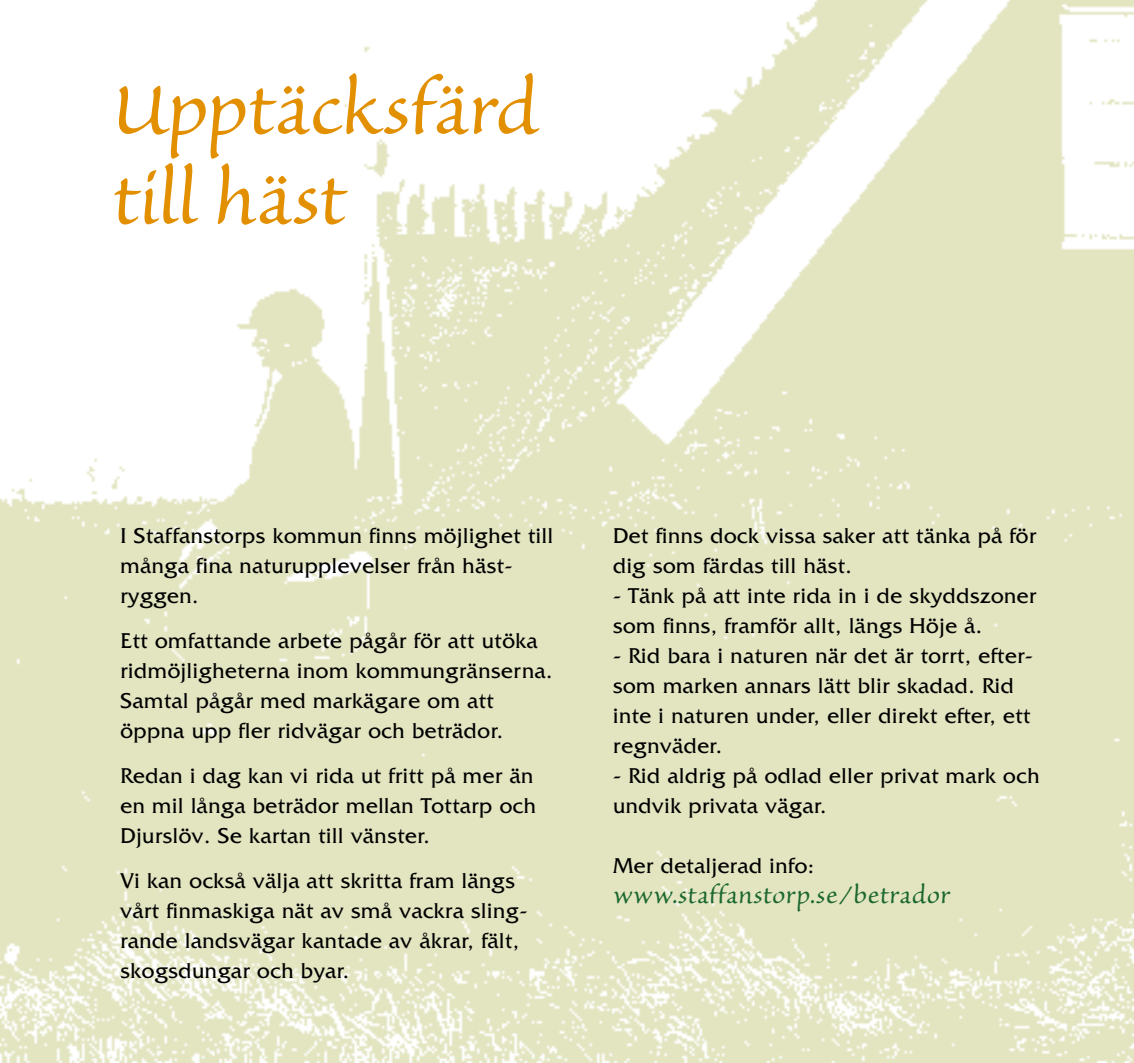
<style>
.page{position:relative;width:1134px;height:1063px;background:#fff}
.page>*{position:absolute;margin:0;border:0;box-sizing:border-box;transform-origin:0 0}
.t1{font:90px/90px "Sanvito";letter-spacing:-.005em;color:#e28f00}
.t2{font:30px "Sanvito";letter-spacing:.015em;color:#1c682f}
.t3{font:22.5px/30px "Friz Quadrata";letter-spacing:.025em;color:#000}
</style>
<div class="page">
<img style="left:0;top:0;width:1134px;height:1063px">
<h1 class="t1" style="left:111px;top:67px;width:428px">Upptäcksfärd till häst</h1>
<p class="t3" style="left:120px;top:520px;width:434px">I Staffanstorps kommun finns möjlighet till många fina naturupplevelser från häst&shy;ryggen.</p>
<p class="t3" style="left:120px;top:625px;width:434px">Ett omfattande arbete pågår för att utöka ridmöjligheterna inom kommungränserna.<br>Samtal pågår med markägare om att öppna upp fler ridvägar och beträdor.</p>
<p class="t3" style="left:120px;top:760px;width:417px">Redan i dag kan vi rida ut fritt på mer än en mil långa beträdor mellan Tottarp och<br>Djurslöv. Se kartan till vänster.</p>
<p class="t3" style="left:120px;top:865px;width:409px">Vi kan också välja att skritta fram längs vårt finmaskiga nät av små vackra sling&shy;rande landsvägar kantade av åkrar, fält, skogsdungar och byar.</p>
<p class="t3" style="left:613px;top:520px;width:425px">Det finns dock vissa saker att tänka på för dig som färdas till häst.</p>
<p class="t3" style="left:613px;top:580px;width:425px">- Tänk på att inte rida in i de skyddszoner som finns, framför allt, längs Höje å.</p>
<p class="t3" style="left:613px;top:640px;width:421px">- Rid bara i naturen när det är torrt, efter&shy;som marken annars lätt blir skadad. Rid inte i naturen under, eller direkt efter, ett regnväder.</p>
<p class="t3" style="left:613px;top:760px;width:428px">- Rid aldrig på odlad eller privat mark och undvik privata vägar.</p>
<p class="t3" style="left:613px;top:850px;width:203px">Mer detaljerad info:</p>
<h2 class="t2" style="left:613px;top:880px;width:339px">www.staffanstorp.se/betrador</h2>
</div>
